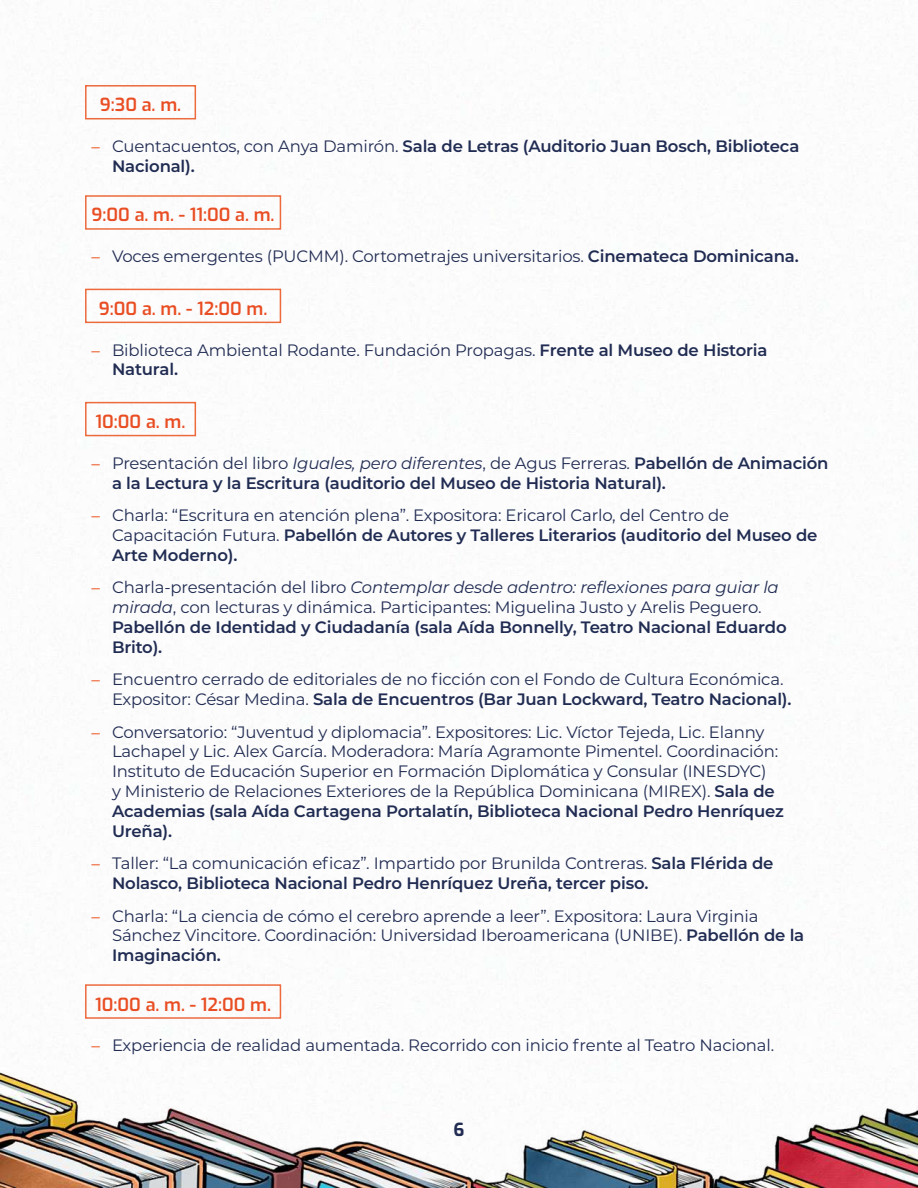
<style>
.page{position:relative;width:918px;height:1188px;background:#fff}
.page>*{position:absolute;margin:0;border:0;box-sizing:border-box;transform-origin:0 0}
.t1{font:600 18px "Exo";color:#e94e24}
.t2{font:700 18px "Exo";color:#212c53}
.t3{font:16.5px/19.8px "Montserrat";letter-spacing:-.01em;color:#212c53}
.t4{font:600 16.5px/19.8px "Montserrat";letter-spacing:-.01em;color:#212c53}
.s1{color:#ed6a3d}
.s2{font-weight:400}
.s3{font-weight:600}
.s4{font-weight:400;font-style:italic}
.s5{font-style:italic}
</style>
<div class="page">
<img style="left:0;top:9px;width:918px;height:1179px">
<div style="left:85px;top:85px;width:111px;height:34px;border:2px solid #ed6a3d"></div>
<div style="left:85px;top:195px;width:196px;height:35px;border:2px solid #ed6a3d"></div>
<div style="left:85px;top:289px;width:196px;height:34px;border:2px solid #ed6a3d"></div>
<div style="left:85px;top:402px;width:111px;height:34px;border:2px solid #ed6a3d"></div>
<div style="left:85px;top:984px;width:196px;height:35px;border:2px solid #ed6a3d"></div>
<p class="t1" style="left:100px;top:91px;width:83px">9:30 a. m.</p>
<p class="t4" style="left:112px;top:136px;width:689px;text-indent:-21px"><span class="s1">−</span> <span class="s2">Cuentacuentos, con Anya Damirón.</span> Sala de Letras (Auditorio Juan Bosch, Biblioteca<br>Nacional).</p>
<p class="t1" style="left:92px;top:201px;width:185px">9:00 a. m. - 11:00 a. m.</p>
<p class="t3" style="left:91px;top:246px;width:710px"><span class="s1">−</span> Voces emergentes (PUCMM). Cortometrajes universitarios. <span class="s3">Cinemateca Dominicana.</span></p>
<p class="t1" style="left:99px;top:295px;width:170px">9:00 a. m. - 12:00 m.</p>
<p class="t3" style="left:112px;top:339px;width:657px;text-indent:-21px"><span class="s1">−</span> Biblioteca Ambiental Rodante. Fundación Propagas. <span class="s3">Frente al Museo de Historia<br>Natural.</span></p>
<p class="t1" style="left:96px;top:408px;width:91px">10:00 a. m.</p>
<p class="t4" style="left:112px;top:452px;width:718px;text-indent:-21px"><span class="s1">−</span> <span class="s2">Presentación del libro</span> <span class="s4">Iguales, pero diferentes</span><span class="s2">, de Agus Ferreras.</span> Pabellón de Animación a la Lectura y la Escritura (auditorio del Museo de Historia Natural).</p>
<p class="t3" style="left:112px;top:505px;width:707px;text-indent:-21px"><span class="s1">−</span> Charla: “Escritura en atención plena”. Expositora: Ericarol Carlo, del Centro de<br>Capacitación Futura. <span class="s3">Pabellón de Autores y Talleres Literarios (auditorio del Museo de<br>Arte Moderno).</span></p>
<p class="t3" style="left:112px;top:577px;width:676px;text-indent:-21px"><span class="s1">−</span> Charla-presentación del libro <span class="s5">Contemplar desde adentro: reflexiones para guiar la mirada</span>, con lecturas y dinámica. Participantes: Miguelina Justo y Arelis Peguero.<br><span class="s3">Pabellón de Identidad y Ciudadanía (sala Aída Bonnelly, Teatro Nacional Eduardo Brito).</span></p>
<p class="t3" style="left:112px;top:669px;width:681px;text-indent:-21px"><span class="s1">−</span> Encuentro cerrado de editoriales de no ficción con el Fondo de Cultura Económica.<br>Expositor: César Medina. <span class="s3">Sala de Encuentros (Bar Juan Lockward, Teatro Nacional).</span></p>
<p class="t3" style="left:112px;top:721px;width:673px;text-indent:-21px"><span class="s1">−</span> Conversatorio: “Juventud y diplomacia”. Expositores: Lic. Víctor Tejeda, Lic. Elanny Lachapel y Lic. Alex García. Moderadora: María Agramonte Pimentel. Coordinación:<br>Instituto de Educación Superior en Formación Diplomática y Consular (INESDYC)<br>y Ministerio de Relaciones Exteriores de la República Dominicana (MIREX). <span class="s3">Sala de Academias (sala Aída Cartagena Portalatín, Biblioteca Nacional Pedro Henríquez Ureña).</span></p>
<p class="t4" style="left:112px;top:853px;width:663px;text-indent:-21px"><span class="s1">−</span> <span class="s2">Taller: “La comunicación eficaz”. Impartido por Brunilda Contreras.</span> Sala Flérida de<br>Nolasco, Biblioteca Nacional Pedro Henríquez Ureña, tercer piso.</p>
<p class="t3" style="left:112px;top:905px;width:694px;text-indent:-21px"><span class="s1">−</span> Charla: “La ciencia de cómo el cerebro aprende a leer”. Expositora: Laura Virginia<br>Sánchez Vincitore. Coordinación: Universidad Iberoamericana (UNIBE). <span class="s3">Pabellón de la<br>Imaginación.</span></p>
<p class="t1" style="left:95px;top:991px;width:177px">10:00 a. m. - 12:00 m.</p>
<p class="t3" style="left:91px;top:1035px;width:685px"><span class="s1">−</span> Experiencia de realidad aumentada. Recorrido con inicio frente al Teatro Nacional.</p>
<p class="t2" style="left:454px;top:1116px;width:12px">6</p>
</div>
